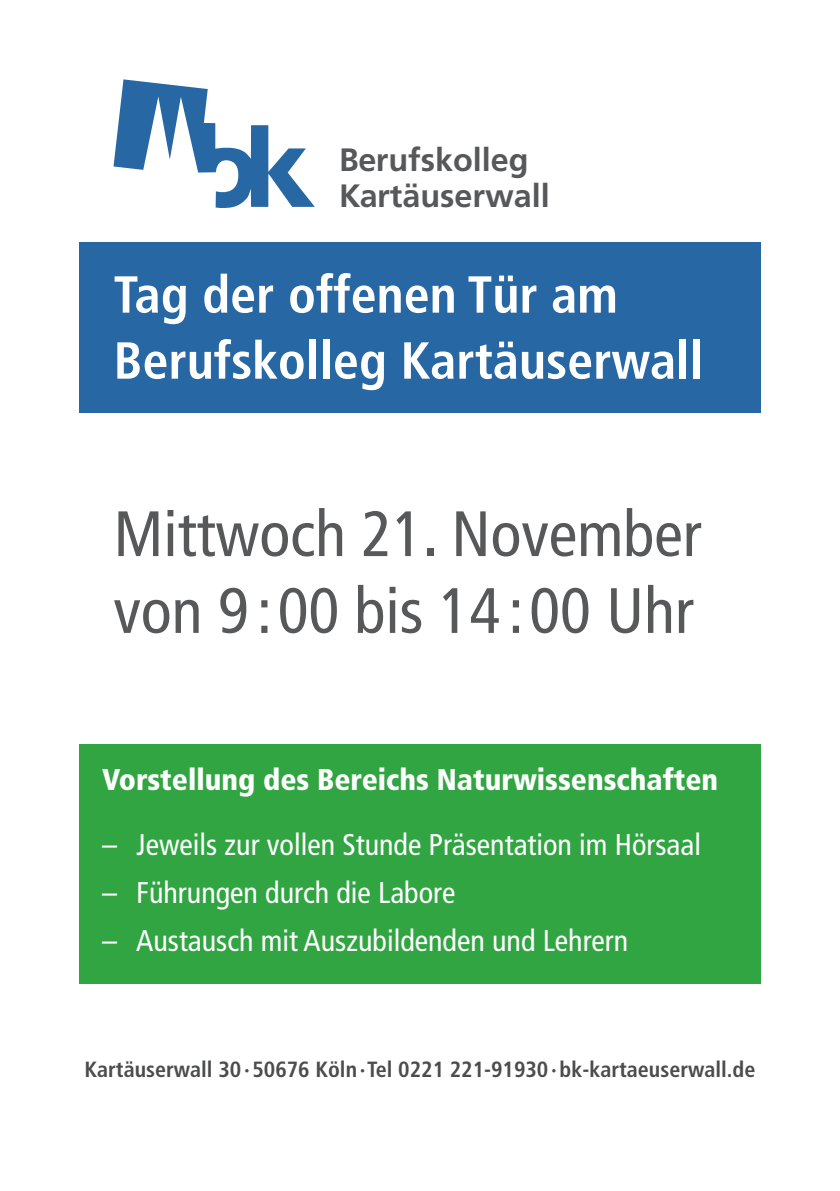
<style>
.page{position:relative;width:840px;height:1191px;background:#fff}
.page>*{position:absolute;margin:0;border:0;box-sizing:border-box;transform-origin:0 0}
.t1{font:condensed 64px/76.8px "Frutiger";color:#57585a}
.t2{font:700 condensed 52px/66px "Frutiger";color:#fff}
.t3{font:700 32.4px/36.8px "Frutiger";color:#57585a}
.t4{font:condensed 30px "Frutiger";color:#fff}
.t5{font:900 condensed 30px "Frutiger";color:#fff}
.t6{font:700 condensed 22px "Frutiger";color:#4b4c4d}
</style>
<div class="page">
<div style="left:79px;top:744px;width:681px;height:240px;background:#32a543"></div>
<svg style="left:113px;top:79px;width:201px;height:129px"></svg>
<div style="left:79px;top:242px;width:681px;height:170px;background:#2767a4"></div>
<p class="t3" style="left:339px;top:141px;width:212px">Berufskolleg<br>Kartäuserwall</p>
<h2 class="t2" style="left:113px;top:262px;width:591px">Tag der offenen Tür am<br>Berufskolleg Kartäuserwall</h2>
<h1 class="t1" style="left:113px;top:496px;width:589px">Mittwoch 21. November von 9 :00 bis 14 :00 Uhr</h1>
<p class="t5" style="left:102px;top:761px;width:617px">Vorstellung des Bereichs Naturwissenschaften</p>
<p class="t4" style="left:102px;top:826px;width:600px">– Jeweils zur vollen Stunde Präsentation im Hörsaal</p>
<p class="t4" style="left:102px;top:874px;width:354px">– Führungen durch die Labore</p>
<p class="t4" style="left:102px;top:922px;width:527px">– Austausch mit Auszubildenden und Lehrern</p>
<p class="t6" style="left:84px;top:1056px;width:672px">Kartäuserwall 30·50676 Köln·Tel 0221 221-91930·bk-kartaeuserwall.de</p>
</div>
